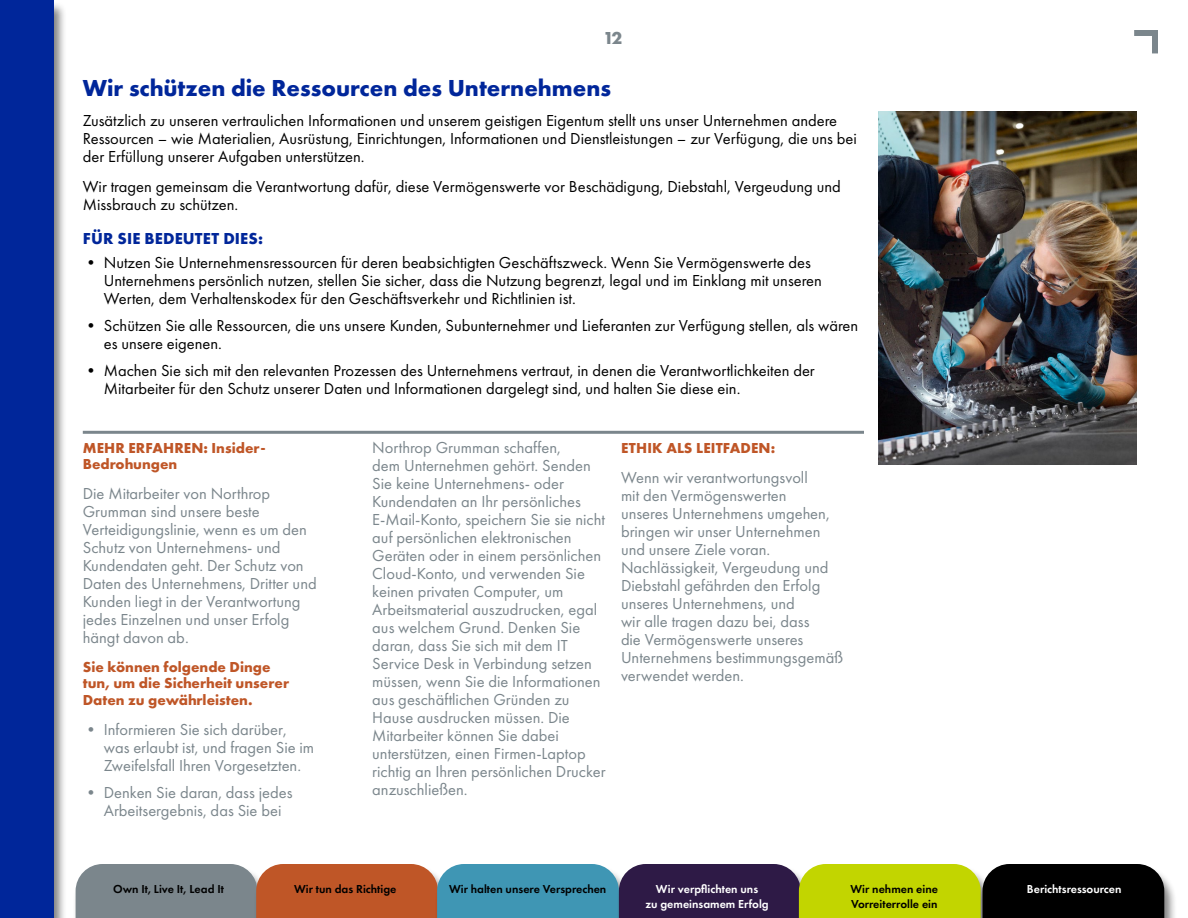
<style>
.page{position:relative;width:1188px;height:918px;background:#fff}
.page>*{position:absolute;margin:0;border:0;box-sizing:border-box;transform-origin:0 0}
.t1{font:700 24px "Futura PT";color:#00269a}
.t2{font:700 18px "Futura PT";color:#7b868c}
.t3{font:16.5px/18px "Futura PT";color:#7b868c}
.t4{font:16.5px/18px "Futura PT";color:#000}
.t5{font:700 16.5px "Futura PT";letter-spacing:.01em;color:#00269a}
.t6{font:700 15px/16.5px "Futura PT";color:#bf5627}
.t7{font:600 12px/15px "Futura PT";color:#000}
.t8{font:600 12px "Futura PT";color:#fff}
</style>
<div class="page">
<div style="left:0;top:1px;width:68px;height:917px;background:#000;opacity:.5"></div>
<div style="left:0;top:0;width:54px;height:918px;background:#00269a"></div>
<svg style="left:1134px;top:30px;width:24px;height:23px"></svg>
<div style="left:979px;top:865px;width:199px;height:53px;background:#000;opacity:.5"></div>
<svg style="left:76px;top:864px;width:1088px;height:54px;background:#6b6a4d"></svg>
<hr style="left:83px;top:431px;width:781px;height:3px;background:#7b868c">
<img style="left:878px;top:112px;width:258px;height:352px">
<p class="t2" style="left:603px;top:26px;width:21px">12</p>
<h1 class="t1" style="left:83px;top:72px;width:530px">Wir schützen die Ressourcen des Unternehmens</h1>
<p class="t4" style="left:83px;top:111px;width:776px">Zusätzlich zu unseren vertraulichen Informationen und unserem geistigen Eigentum stellt uns unser Unternehmen andere<br>Ressourcen – wie Materialien, Ausrüstung, Einrichtungen, Informationen und Dienstleistungen – zur Verfügung, die uns bei der Erfüllung unserer Aufgaben unterstützen.</p>
<p class="t4" style="left:83px;top:177px;width:760px">Wir tragen gemeinsam die Verantwortung dafür, diese Vermögenswerte vor Beschädigung, Diebstahl, Vergeudung und<br>Missbrauch zu schützen.</p>
<p class="t5" style="left:83px;top:228px;width:182px">FÜR SIE BEDEUTET DIES:</p>
<p class="t4" style="left:104px;top:254px;width:720px;text-indent:-21px">• Nutzen Sie Unternehmensressourcen für deren beabsichtigten Geschäftszweck. Wenn Sie Vermögenswerte des<br>Unternehmens persönlich nutzen, stellen Sie sicher, dass die Nutzung begrenzt, legal und im Einklang mit unseren<br>Werten, dem Verhaltenskodex für den Geschäftsverkehr und Richtlinien ist.</p>
<p class="t4" style="left:104px;top:317px;width:756px;text-indent:-21px">• Schützen Sie alle Ressourcen, die uns unsere Kunden, Subunternehmer und Lieferanten zur Verfügung stellen, als wären es unsere eigenen.</p>
<p class="t4" style="left:104px;top:362px;width:713px;text-indent:-21px">• Machen Sie sich mit den relevanten Prozessen des Unternehmens vertraut, in denen die Verantwortlichkeiten der<br>Mitarbeiter für den Schutz unserer Daten und Informationen dargelegt sind, und halten Sie diese ein.</p>
<p class="t6" style="left:83px;top:439px;width:184px">MEHR ERFAHREN: Insider-<br>Bedrohungen</p>
<p class="t3" style="left:83px;top:485px;width:235px">Die Mitarbeiter von Northrop<br>Grumman sind unsere beste<br>Verteidigungslinie, wenn es um den<br>Schutz von Unternehmens- und<br>Kundendaten geht. Der Schutz von<br>Daten des Unternehmens, Dritter und<br>Kunden liegt in der Verantwortung jedes Einzelnen und unser Erfolg hängt davon ab.</p>
<p class="t6" style="left:83px;top:658px;width:208px">Sie können folgende Dinge tun, um die Sicherheit unserer<br>Daten zu gewährleisten.</p>
<p class="t3" style="left:104px;top:720px;width:212px;text-indent:-21px">• Informieren Sie sich darüber, was erlaubt ist, und fragen Sie im<br>Zweifelsfall Ihren Vorgesetzten.</p>
<p class="t3" style="left:104px;top:783px;width:190px;text-indent:-21px">• Denken Sie daran, dass jedes<br>Arbeitsergebnis, das Sie bei</p>
<p class="t3" style="left:372px;top:438px;width:235px">Northrop Grumman schaffen,<br>dem Unternehmen gehört. Senden<br>Sie keine Unternehmens- oder<br>Kundendaten an Ihr persönliches<br>E-Mail-Konto, speichern Sie sie nicht auf persönlichen elektronischen<br>Geräten oder in einem persönlichen<br>Cloud-Konto, und verwenden Sie keinen privaten Computer, um<br>Arbeitsmaterial auszudrucken, egal aus welchem Grund. Denken Sie daran, dass Sie sich mit dem IT<br>Service Desk in Verbindung setzen müssen, wenn Sie die Informationen aus geschäftlichen Gründen zu<br>Hause ausdrucken müssen. Die<br>Mitarbeiter können Sie dabei unterstützen, einen Firmen-Laptop richtig an Ihren persönlichen Drucker anzuschließen.</p>
<p class="t6" style="left:621px;top:439px;width:156px">ETHIK ALS LEITFADEN:</p>
<p class="t3" style="left:621px;top:468px;width:224px">Wenn wir verantwortungsvoll<br>mit den Vermögenswerten<br>unseres Unternehmens umgehen, bringen wir unser Unternehmen und unsere Ziele voran.<br>Nachlässigkeit, Vergeudung und<br>Diebstahl gefährden den Erfolg unseres Unternehmens, und<br>wir alle tragen dazu bei, dass<br>die Vermögenswerte unseres<br>Unternehmens bestimmungsgemäß verwendet werden.</p>
<p class="t8" style="left:656px;top:882px;width:104px">Wir verpflichten uns</p>
<p class="t8" style="left:1027px;top:882px;width:96px">Berichtsressourcen</p>
<p class="t8" style="left:645px;top:897px;width:125px">zu gemeinsamem Erfolg</p>
<p class="t7" style="left:113px;top:882px;width:112px">Own It, Live It, Lead It</p>
<p class="t7" style="left:294px;top:882px;width:104px">Wir tun das Richtige</p>
<p class="t7" style="left:449px;top:882px;width:159px">Wir halten unsere Versprechen</p>
<p class="t7" style="left:850px;top:882px;width:89px">Wir nehmen eine<br>Vorreiterrolle ein</p>
</div>
